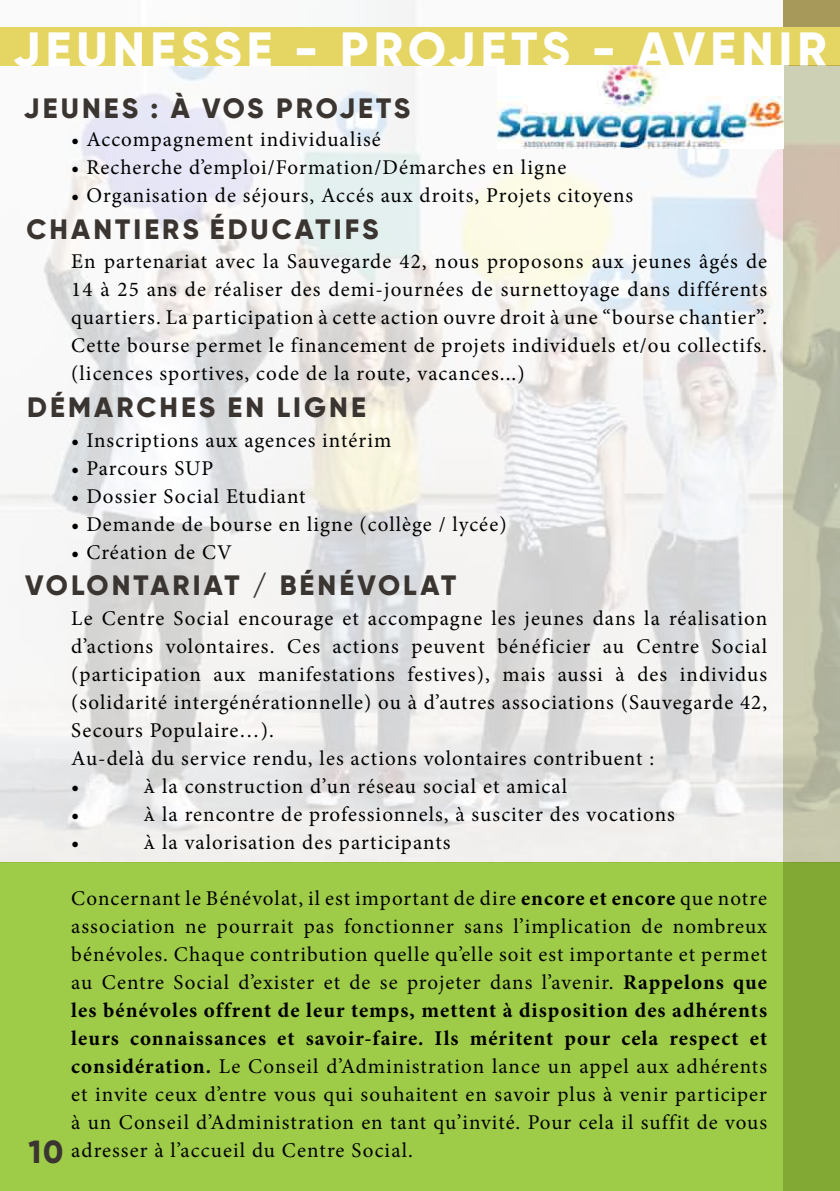
<style>
.page{position:relative;width:840px;height:1191px;background:#fff}
.page>*{position:absolute;margin:0;border:0;box-sizing:border-box;transform-origin:0 0}
.t1{font:800 48px "Gilroy";letter-spacing:.11em;color:#fff}
.t2{font:800 32px "Gilroy";color:#3b3532}
.t3{font:800 28px "Gilroy";letter-spacing:.11em;color:#3b3532}
.t4{font:21px/28px "Minion Pro";letter-spacing:.05em;color:#000;text-align:justify}
.s1{font-weight:700}
</style>
<div class="page">
<img style="left:0;top:0;width:782px;height:862px">
<div style="left:0;top:862px;width:839px;height:329px;background:#9ecc48"></div>
<div style="left:0;top:27px;width:839px;height:39px;background:#e5d664"></div>
<div style="left:782px;top:0;width:57px;height:27px;background:#aa9c5b"></div>
<svg style="left:782px;top:66px;width:57px;height:1125px;background:#b1bc89"></svg>
<img style="left:497px;top:66px;width:285px;height:82px">
<h1 class="t1" style="left:13px;top:18px;width:66px">JEUNESSE</h1>
<h1 class="t1" style="left:294px;top:18px;width:534px">- PROJETS - AVENIR</h1>
<h3 class="t3" style="left:24px;top:91px;width:352px">JEUNES : À VOS PROJETS</h3>
<p class="t4" style="left:71px;top:126px;width:311px">• Accompagnement individualisé</p>
<p class="t4" style="left:71px;top:154px;width:496px">• Recherche d’emploi/Formation/Démarches en ligne</p>
<p class="t4" style="left:71px;top:182px;width:563px">• Organisation de séjours, Accés aux droits, Projets citoyens</p>
<h3 class="t3" style="left:27px;top:212px;width:353px">CHANTIERS ÉDUCATIFS</h3>
<p class="t4" style="left:71px;top:247px;width:697px">En partenariat avec la Sauvegarde 42, nous proposons aux jeunes âgés de 14 à 25 ans de réaliser des demi-journées de surnettoyage dans différents quartiers. La participation à cette action ouvre droit à une “bourse chantier”.<br>Cette bourse permet le financement de projets individuels et/ou collectifs. (licences sportives, code de la route, vacances...)</p>
<h3 class="t3" style="left:27px;top:389px;width:23px">DÉMARC</h3>
<h3 class="t3" style="left:159px;top:389px;width:136px">HESENLIGNE</h3>
<p class="t4" style="left:71px;top:426px;width:321px">• Inscriptions aux agences intérim</p>
<p class="t4" style="left:71px;top:454px;width:144px">• Parcours SUP</p>
<p class="t4" style="left:71px;top:482px;width:236px">• Dossier Social Etudiant</p>
<p class="t4" style="left:71px;top:510px;width:436px">• Demande de bourse en ligne (collège / lycée)</p>
<p class="t4" style="left:71px;top:538px;width:162px">• Création de CV</p>
<h3 class="t3" style="left:25px;top:568px;width:432px">VOLONTARIAT / BÉ NÉVOLAT</h3>
<h2 class="t2" style="left:29px;top:1131px;width:36px">10</h2>
<p class="t4" style="left:71px;top:604px;width:697px;text-align:left">Le Centre Social encourage et accompagne les jeunes dans la réalisation d’actions volontaires. Ces actions peuvent bénéficier au Centre Social (participation aux manifestations festives), mais aussi à des individus (solidarité intergénérationnelle) ou à d’autres associations (Sauvegarde 42, Secours Populaire…).<br>Au-delà du service rendu, les actions volontaires contribuent :<br>•</p>
<p class="t4" style="left:143px;top:772px;width:425px">À la construction d’un réseau social et amical</p>
<p class="t4" style="left:71px;top:800px;width:10px">•</p>
<p class="t4" style="left:143px;top:800px;width:532px">À la rencontre de professionnels, à susciter des vocations</p>
<p class="t4" style="left:71px;top:828px;width:10px">•</p>
<p class="t4" style="left:143px;top:828px;width:308px">À la valorisation des participants</p>
<p class="t4" style="left:71px;top:884px;width:697px">Concernant le Bénévolat, il est important de dire <span class="s1">encore et encore</span> que notre association ne pourrait pas fonctionner sans l’implication de nombreux bénévoles. Chaque contribution quelle qu’elle soit est importante et permet au Centre Social d’exister et de se projeter dans l’avenir. <span class="s1">Rappelons que les bénévoles offrent de leur temps, mettent à disposition des adhérents leurs connaissances et savoir-faire. Ils méritent pour cela respect et considération.</span> Le Conseil d’Administration lance un appel aux adhérents et invite ceux d’entre vous qui souhaitent en savoir plus à venir participer à un Conseil d’Administration en tant qu’invité. Pour cela il suffit de vous adresser à l’accueil du Centre Social.</p>
</div>
